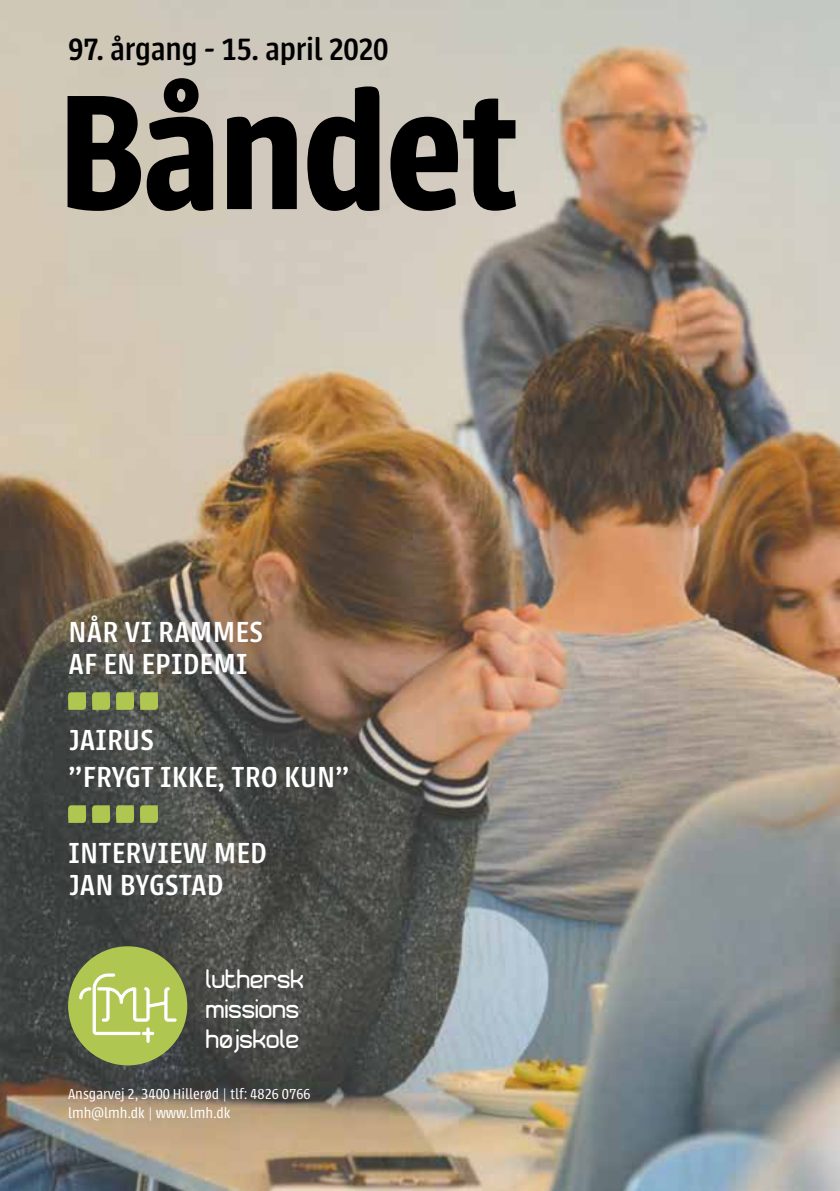
<style>
.page{position:relative;width:840px;height:1191px;background:#fff}
.page>*{position:absolute;margin:0;border:0;box-sizing:border-box;transform-origin:0 0}
.t1{font:600 180px "Urbana";letter-spacing:-.015em;color:#000}
.t2{font:500 34px "Urbana";letter-spacing:-.005em;color:#000}
.t3{font:500 32px/32px "Urbana";letter-spacing:.025em;color:#fff}
.t4{font:500 30px/30px "LMH";color:#fff}
.t5{font:300 16px/19.2px "Urbana";color:#fff}
</style>
<div class="page">
<img style="left:0;top:0;width:839px;height:1191px">
<svg style="left:68px;top:692px;width:18px;height:18px"></svg>
<svg style="left:92px;top:692px;width:18px;height:18px"></svg>
<svg style="left:116px;top:692px;width:18px;height:18px"></svg>
<svg style="left:140px;top:692px;width:18px;height:18px"></svg>
<svg style="left:68px;top:805px;width:18px;height:18px"></svg>
<svg style="left:92px;top:805px;width:18px;height:18px"></svg>
<svg style="left:116px;top:805px;width:18px;height:18px"></svg>
<svg style="left:140px;top:805px;width:18px;height:18px"></svg>
<svg style="left:68px;top:946px;width:119px;height:119px;background:#9eaf5c"></svg>
<p class="t2" style="left:68px;top:30px;width:322px">97. årgang - 15. april 2020</p>
<h1 class="t1" style="left:58px;top:51px;width:461px">Båndet</h1>
<p class="t3" style="left:69px;top:616px;width:195px">NÅR VI RAMMES<br>AF EN EPIDEMI</p>
<p class="t3" style="left:68px;top:721px;width:282px;line-height:37.6px">JAIRUS<br>”FRYGT IKKE, TRO KUN”</p>
<p class="t3" style="left:69px;top:837px;width:199px">INTERVIEW MED<br>JAN BYGSTAD</p>
<p class="t4" style="left:206px;top:963px;width:99px">luthersk missions højskole</p>
<p class="t5" style="left:68px;top:1084px;width:244px">Ansgarvej 2, 3400 Hillerød | tlf: 4826 0766 lmh@lmh.dk | www.lmh.dk</p>
</div>
